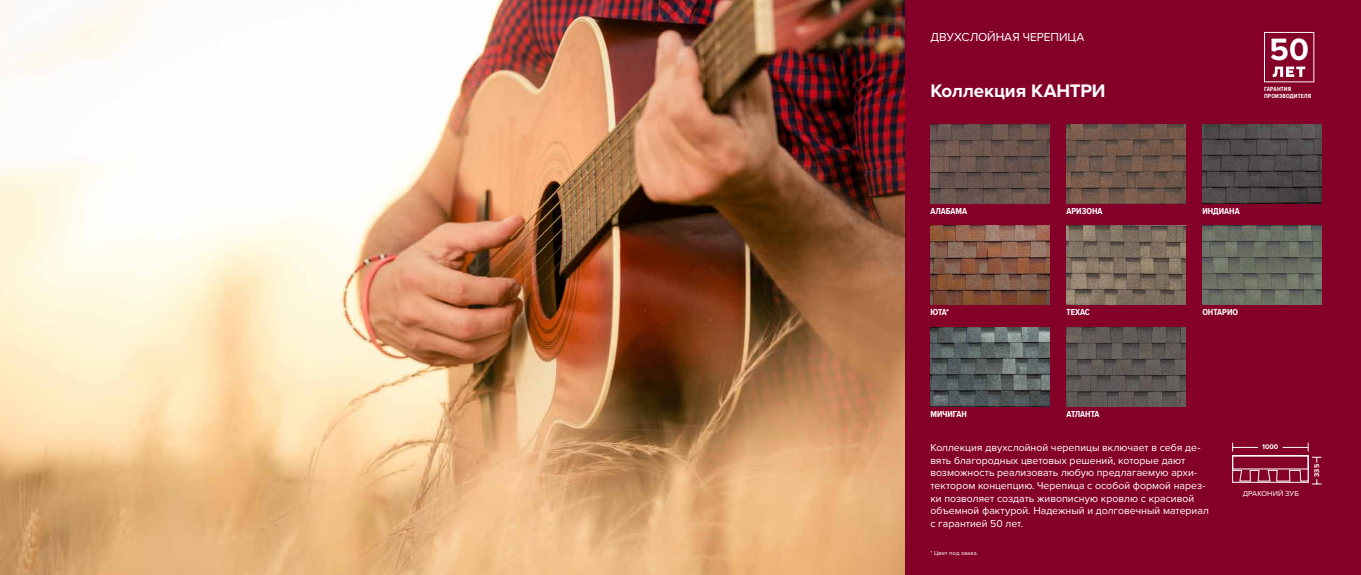
<style>
.page{position:relative;width:1361px;height:575px;background:#fff}
.page>*{position:absolute;margin:0;border:0;box-sizing:border-box;transform-origin:0 0}
.t1{font:700 31.95px "Proxima Nova";color:#fff}
.t2{font:700 18.75px "Proxima Nova";letter-spacing:-.005em;color:#fff}
.t3{font:12px "Proxima Nova";letter-spacing:-.005em;color:#fff}
.t4{font:10.5px/12.6px "Proxima Nova";color:#fff}
.t5{font:700 9px "Proxima Nova Cond";color:#fff}
.t6{font:700 9px "Proxima Nova Cond";letter-spacing:-.025em;color:#fff}
.t7{font:7.5px "Proxima Nova";color:#fff}
.t8{font:700 7.05px "Proxima Nova";color:#fff}
.t9{font:700 6.15px/6.8px "Proxima Nova Cond";letter-spacing:.02em;color:#fff}
.t10{font:6px "Proxima Nova";letter-spacing:.015em;color:#fff}
</style>
<div class="page">
<div style="left:904px;top:0;width:457px;height:574px;background:#840029"></div>
<img style="left:0;top:0;width:904px;height:574px">
<img style="left:1202px;top:124px;width:119px;height:79px">
<img style="left:1066px;top:225px;width:119px;height:79px">
<img style="left:930px;top:327px;width:119px;height:79px">
<img style="left:1202px;top:225px;width:119px;height:79px">
<img style="left:1066px;top:327px;width:119px;height:79px">
<img style="left:930px;top:124px;width:119px;height:79px">
<img style="left:1066px;top:124px;width:119px;height:79px">
<img style="left:930px;top:225px;width:119px;height:79px">
<svg style="left:1232px;top:442px;width:89px;height:42px;background:#97274a"></svg>
<svg style="left:1264px;top:32px;width:50px;height:50px;background:#942245"></svg>
<p class="t3" style="left:930px;top:30px;width:9px">дву</p>
<p class="t3" style="left:954px;top:30px;width:130px">хслойная черепи ца</p>
<h2 class="t2" style="left:930px;top:80px;width:177px">Коллекция КАНТРИ</h2>
<p class="t5" style="left:930px;top:205px;width:38px">АЛАБАМА</p>
<p class="t5" style="left:1066px;top:205px;width:37px">АРИЗОНА</p>
<p class="t5" style="left:930px;top:306px;width:20px">ЮТА*</p>
<p class="t5" style="left:1066px;top:306px;width:24px">ТЕХАС</p>
<p class="t5" style="left:930px;top:408px;width:38px">МИЧИГАН</p>
<p class="t6" style="left:1066px;top:408px;width:35px">АТЛАНТА</p>
<h1 class="t1" style="left:1269px;top:31px;width:41px">50</h1>
<p class="t9" style="left:1264px;top:86px;width:49px">ГАРАНТИЯ<br>ПРОИЗВОДИТЕЛЯ</p>
<p class="t5" style="left:1202px;top:205px;width:39px">ИНДИАНА</p>
<p class="t5" style="left:1202px;top:306px;width:37px">ОНТАРИО</p>
<p class="t4" style="left:930px;top:441px;width:280px">Коллекция двухслойной черепицы включает в себя де&shy;вять благородных цветовых решений, которые дают возможность реализовать любую предлагаемую архи&shy;тектором концепцию. Черепица с особой формой нарез&shy;ки позволяет создать живописную кровлю с красивой объемной фактурой. Надежный и долговечный материал с гарантией 50 лет.</p>
<p class="t10" style="left:930px;top:548px;width:49px">* Цвет под заказ.</p>
<p class="t8" style="left:1262px;top:442px;width:18px">1000</p>
<p class="t7" style="left:1242px;top:488px;width:6px">драк</p>
<p class="t7" style="left:1261px;top:488px;width:30px">оний зуб</p>
<p class="t8" style="left:1312px;top:476px;width:14px;rotate:-90deg">335</p>
</div>
